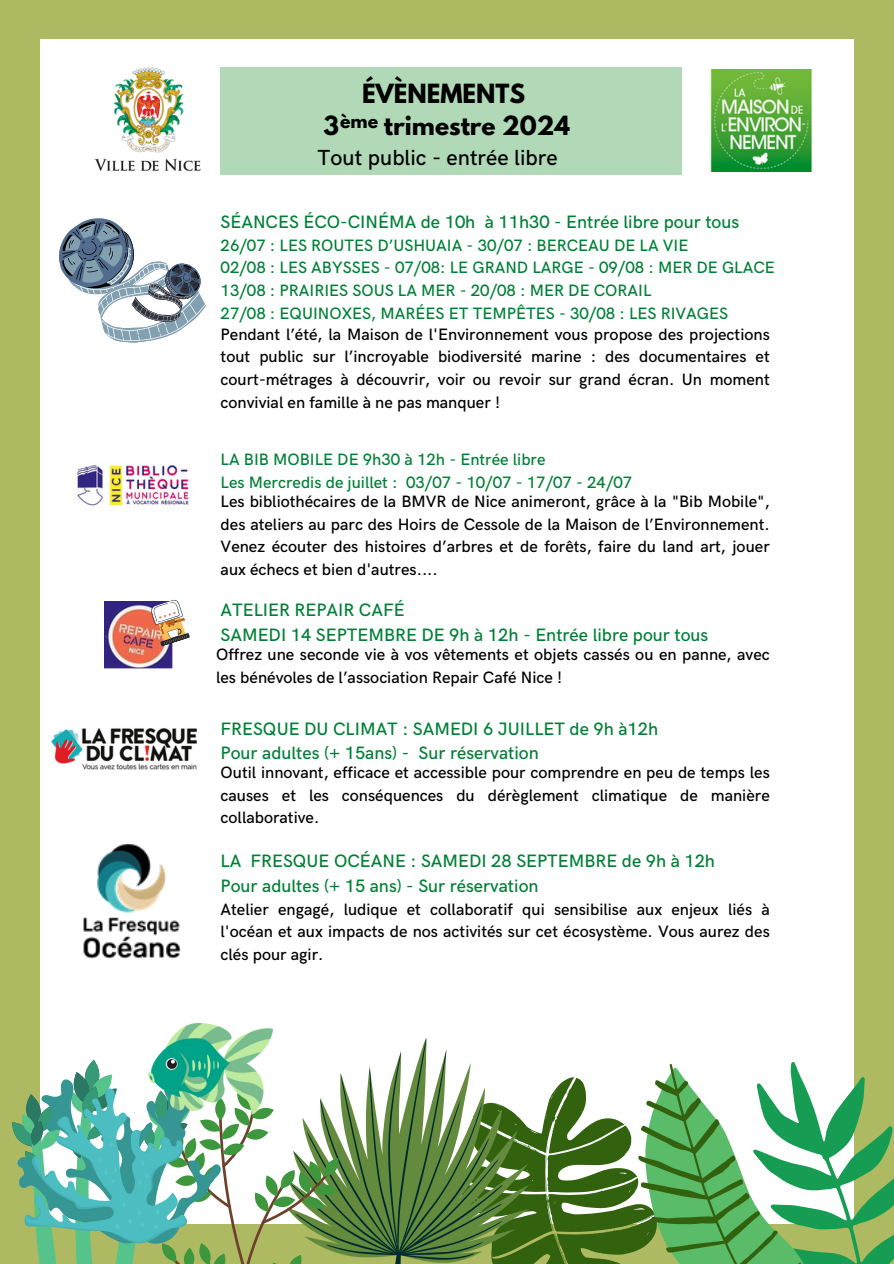
<style>
.page{position:relative;width:894px;height:1264px;background:#fff}
.page>*{position:absolute;margin:0;border:0;box-sizing:border-box;transform-origin:0 0}
.t1{font:700 23.4px "League Spartan";color:#000}
.t2{font:500 21.9px "HK Grotesk";color:#000}
.t3{font:500 18px "HK Grotesk";color:#008037}
.t4{font:700 17.4px "League Spartan";color:#000}
.t5{font:500 16.5px/22.5px "HK Grotesk";color:#000;text-align:justify}
.t6{font:500 16.5px "HK Grotesk";color:#008037}
</style>
<div class="page">
<div style="left:0;top:0;width:893px;height:1263px;background:#aeba61"></div>
<div style="left:40px;top:39px;width:813px;height:1184px;background:#fff"></div>
<div style="left:220px;top:67px;width:462px;height:107px;background:#b1d8b7"></div>
<svg style="left:657px;top:1062px;width:236px;height:201px"></svg>
<img style="left:113px;top:68px;width:71px;height:85px">
<img style="left:94px;top:158px;width:107px;height:13px">
<img style="left:104px;top:601px;width:69px;height:68px">
<svg style="left:148px;top:599px;width:42px;height:48px"></svg>
<svg style="left:59px;top:218px;width:147px;height:124px"></svg>
<img style="left:710px;top:70px;width:101px;height:101px">
<img style="left:51px;top:728px;width:146px;height:42px">
<img style="left:77px;top:465px;width:112px;height:41px">
<svg style="left:13px;top:1038px;width:644px;height:225px"></svg>
<img style="left:148px;top:1023px;width:124px;height:91px">
<img style="left:83px;top:843px;width:98px;height:116px">
<p class="t1" style="left:362px;top:81px;width:165px">ÉVÈNEMENTS</p>
<p class="t4" style="left:340px;top:112px;width:40px">ème</p>
<p class="t1" style="left:323px;top:114px;width:17px">3</p>
<p class="t1" style="left:384px;top:114px;width:187px">trimestre 2024</p>
<p class="t2" style="left:317px;top:145px;width:241px">Tout public - entrée libre</p>
<p class="t3" style="left:220px;top:212px;width:520px">SÉANCES ÉCO-CINÉMA de 10h à 11h30 - Entrée libre pour tous</p>
<p class="t6" style="left:220px;top:236px;width:469px">26/07 : LES ROUTES D’USHUAIA - 30/07 : BERCEAU DE LA VIE</p>
<p class="t6" style="left:220px;top:259px;width:555px">02/08 : LES ABYSSES - 07/08: LE GRAND LARGE - 09/08 : MER DE GLACE</p>
<p class="t6" style="left:220px;top:281px;width:432px">13/08 : PRAIRIES SOUS LA MER - 20/08 : MER DE CORAIL</p>
<p class="t6" style="left:220px;top:304px;width:509px">27/08 : EQUINOXES, MARÉES ET TEMPÊTES - 30/08 : LES RIVAGES</p>
<p class="t5" style="left:220px;top:324px;width:550px">Pendant l’été, la Maison de l'Environnement vous propose des projections tout public sur l’incroyable biodiversité marine : des documentaires et court-métrages à découvrir, voir ou revoir sur grand écran. Un moment convivial en famille à ne pas manquer !</p>
<p class="t6" style="left:220px;top:450px;width:326px">LA BIB MOBILE DE 9h30 à 12h - Entrée libre</p>
<p class="t6" style="left:220px;top:473px;width:413px">Les Mercredis de juillet : 03/07 - 10/07 - 17/07 - 24/07</p>
<p class="t5" style="left:220px;top:491px;width:550px">Les bibliothécaires de la BMVR de Nice animeront, grâce à la "Bib Mobile", des ateliers au parc des Hoirs de Cessole de la Maison de l’Environnement.<br>Venez écouter des histoires d’arbres et de forêts, faire du land art, jouer aux échecs et bien d'autres....</p>
<p class="t3" style="left:220px;top:600px;width:185px">ATELIER REPAIR CAFÉ</p>
<p class="t3" style="left:220px;top:625px;width:489px">SAMEDI 14 SEPTEMBRE DE 9h à 12h - Entrée libre pour tous</p>
<p class="t5" style="left:216px;top:644px;width:555px">Offrez une seconde vie à vos vêtements et objets cassés ou en panne, avec les bénévoles de l’association Repair Café Nice !</p>
<p class="t3" style="left:220px;top:718px;width:439px">FRESQUE DU CLIMAT : SAMEDI 6 JUILLET de 9h à12h</p>
<p class="t3" style="left:220px;top:743px;width:319px">Pour adultes (+ 15ans) - Sur réservation</p>
<p class="t5" style="left:220px;top:762px;width:550px">Outil innovant, efficace et accessible pour comprendre en peu de temps les causes et les conséquences du dérèglement climatique de manière collaborative.</p>
<p class="t3" style="left:220px;top:851px;width:496px">LA FRESQUE OCÉANE : SAMEDI 28 SEPTEMBRE de 9h à 12h</p>
<p class="t3" style="left:220px;top:875px;width:319px">Pour adultes (+ 15 ans) - Sur réservation</p>
<p class="t5" style="left:220px;top:898px;width:550px">Atelier engagé, ludique et collaboratif qui sensibilise aux enjeux liés à l'océan et aux impacts de nos activités sur cet écosystème. Vous aurez des clés pour agir.</p>
</div>
